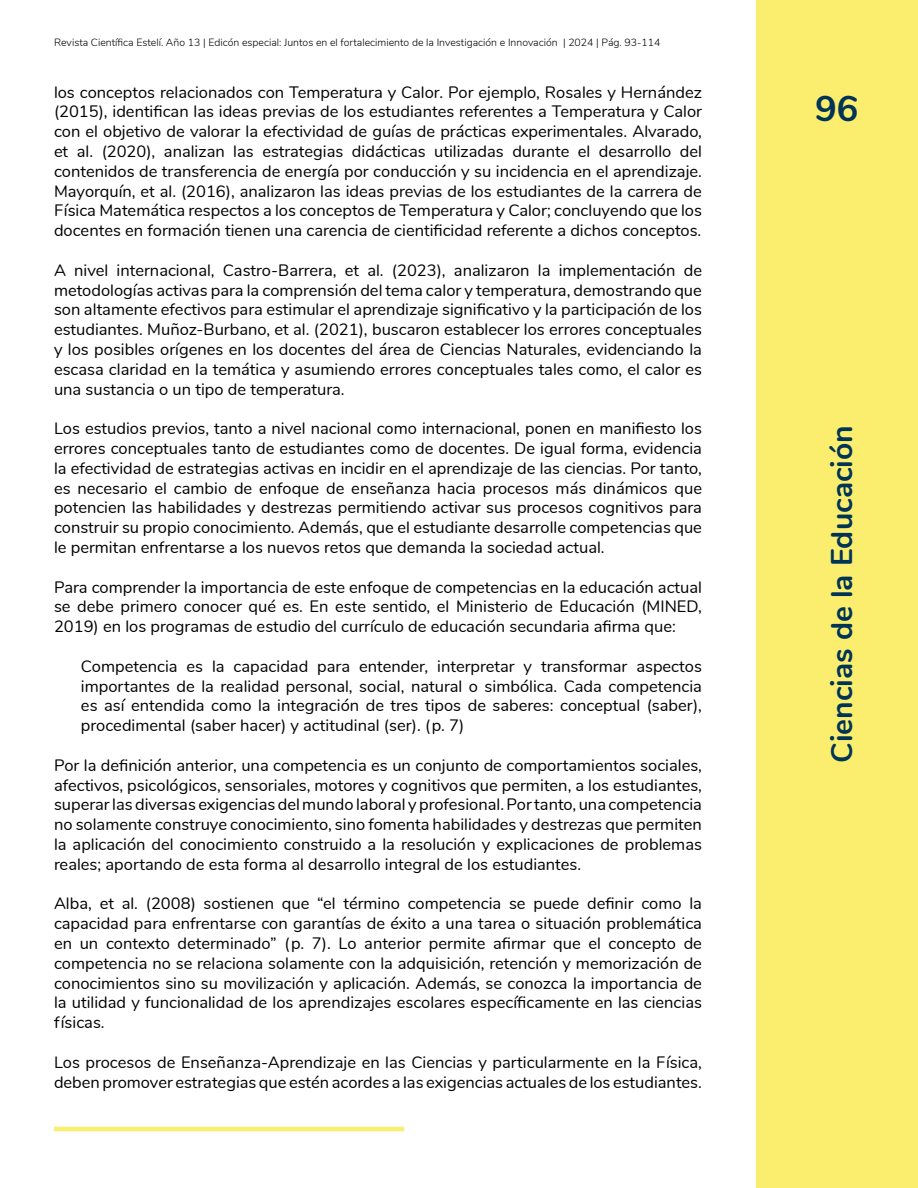
<style>
.page{position:relative;width:918px;height:1188px;background:#fff}
.page>*{position:absolute;margin:0;border:0;box-sizing:border-box;transform-origin:0 0}
.t1{font:700 36px "Nunito";color:#003457}
.t2{font:700 30px "Nunito";color:#003457}
.t3{font:16.5px/19.8px "Nunito";color:#000;text-align:justify}
.t4{font:300 10.5px "Nunito";color:#000}
</style>
<div class="page">
<div style="left:756px;top:0;width:162px;height:1188px;background:#fbee6e"></div>
<hr style="left:54px;top:1127px;width:350px;height:4px;background:#fbee6e">
<p class="t4" style="left:54px;top:34px;width:608px">Revista Científica Estelí. Año 13 | Edicón especial: Juntos en el fortalecimiento de la Investigación e Innovación | 2024 | Pág. 93-114</p>
<p class="t3" style="left:54px;top:81px;width:650px">los conceptos relacionados con Temperatura y Calor. Por ejemplo, Rosales y Hernández (2015), identifican las ideas previas de los estudiantes referentes a Temperatura y Calor con el objetivo de valorar la efectividad de guías de prácticas experimentales. Alvarado, et al. (2020), analizan las estrategias didácticas utilizadas durante el desarrollo del contenidos de transferencia de energía por conducción y su incidencia en el aprendizaje.<br>Mayorquín, et al. (2016), analizaron las ideas previas de los estudiantes de la carrera de Física Matemática respectos a los conceptos de Temperatura y Calor; concluyendo que los docentes en formación tienen una carencia de cientificidad referente a dichos conceptos.</p>
<p class="t3" style="left:54px;top:259px;width:650px">A nivel internacional, Castro-Barrera, et al. (2023), analizaron la implementación de metodologías activas para la comprensión del tema calor y temperatura, demostrando que son altamente efectivos para estimular el aprendizaje significativo y la participación de los estudiantes. Muñoz-Burbano, et al. (2021), buscaron establecer los errores conceptuales y los posibles orígenes en los docentes del área de Ciencias Naturales, evidenciando la escasa claridad en la temática y asumiendo errores conceptuales tales como, el calor es una sustancia o un tipo de temperatura.</p>
<p class="t3" style="left:54px;top:418px;width:650px">Los estudios previos, tanto a nivel nacional como internacional, ponen en manifiesto los errores conceptuales tanto de estudiantes como de docentes. De igual forma, evidencia la efectividad de estrategias activas en incidir en el aprendizaje de las ciencias. Por tanto, es necesario el cambio de enfoque de enseñanza hacia procesos más dinámicos que potencien las habilidades y destrezas permitiendo activar sus procesos cognitivos para construir su propio conocimiento. Además, que el estudiante desarrolle competencias que le permitan enfrentarse a los nuevos retos que demanda la sociedad actual.</p>
<p class="t3" style="left:54px;top:576px;width:650px">Para comprender la importancia de este enfoque de competencias en la educación actual se debe primero conocer qué es. En este sentido, el Ministerio de Educación (MINED, 2019) en los programas de estudio del currículo de educación secundaria afirma que:</p>
<p class="t3" style="left:81px;top:655px;width:623px">Competencia es la capacidad para entender, interpretar y transformar aspectos importantes de la realidad personal, social, natural o simbólica. Cada competencia es así entendida como la integración de tres tipos de saberes: conceptual (saber), procedimental (saber hacer) y actitudinal (ser). (p. 7)</p>
<p class="t3" style="left:54px;top:754px;width:650px">Por la definición anterior, una competencia es un conjunto de comportamientos sociales, afectivos, psicológicos, sensoriales, motores y cognitivos que permiten, a los estudiantes, superar las diversas exigencias del mundo laboral y profesional. Por tanto, una competencia no solamente construye conocimiento, sino fomenta habilidades y destrezas que permiten la aplicación del conocimiento construido a la resolución y explicaciones de problemas reales; aportando de esta forma al desarrollo integral de los estudiantes.</p>
<p class="t3" style="left:54px;top:893px;width:650px">Alba, et al. (2008) sostienen que “el término competencia se puede definir como la capacidad para enfrentarse con garantías de éxito a una tarea o situación problemática en un contexto determinado” (p. 7). Lo anterior permite afirmar que el concepto de competencia no se relaciona solamente con la adquisición, retención y memorización de conocimientos sino su movilización y aplicación. Además, se conozca la importancia de la utilidad y funcionalidad de los aprendizajes escolares específicamente en las ciencias físicas.</p>
<p class="t3" style="left:54px;top:1051px;width:650px">Los procesos de Enseñanza-Aprendizaje en las Ciencias y particularmente en la Física, deben promover estrategias que estén acordes a las exigencias actuales de los estudiantes.</p>
<h1 class="t1" style="left:815px;top:82px;width:45px">96</h1>
<h2 class="t2" style="left:820px;top:763px;width:339px;rotate:-90deg">Ciencias de la Educación</h2>
</div>
